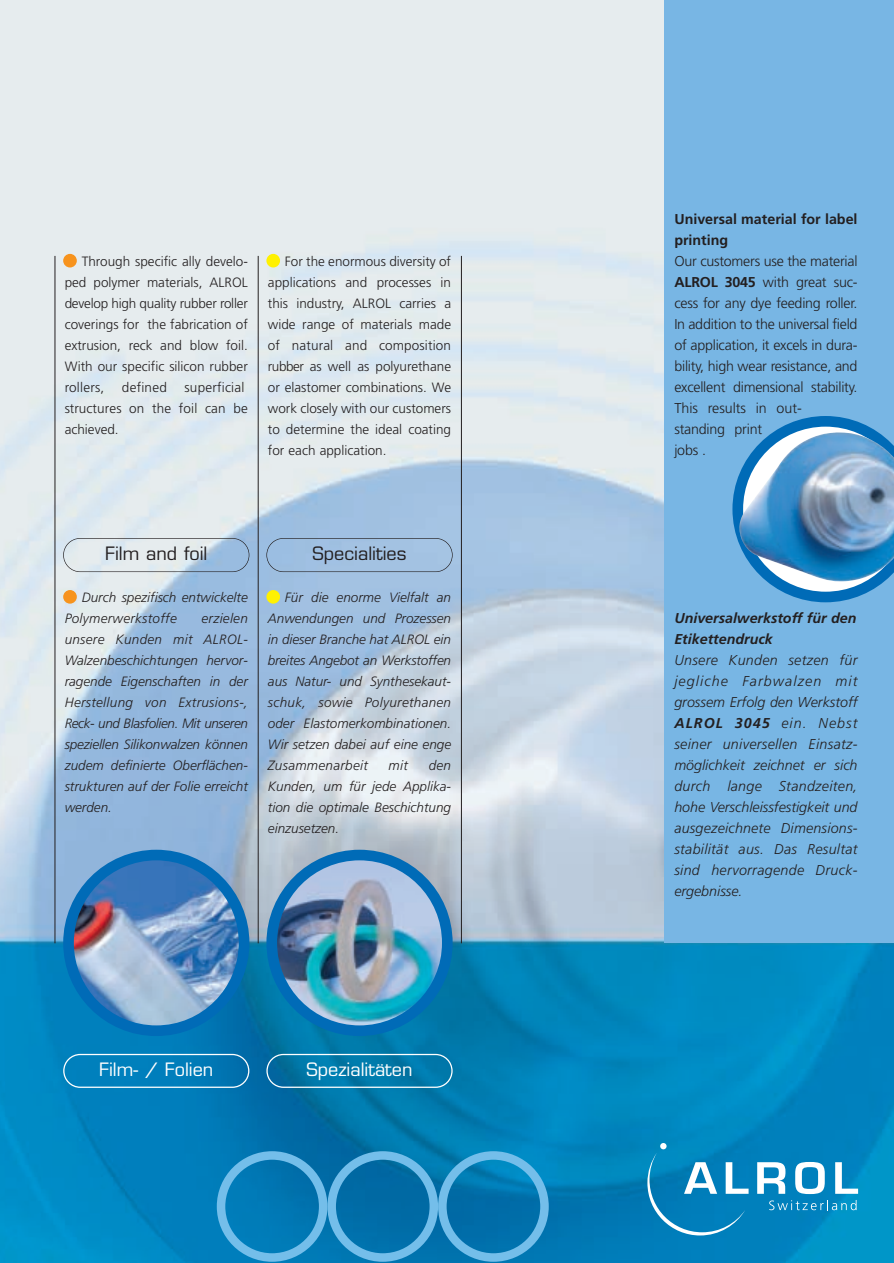
<style>
.page{position:relative;width:894px;height:1263px;background:#fff}
.page>*{position:absolute;margin:0;border:0;box-sizing:border-box;transform-origin:0 0}
.t1{font:18px "Eurostile";color:#fff}
.t2{font:18px "Eurostile";color:#231f20}
.t3{font:italic 300 14.25px/21px "Frutiger";letter-spacing:.02em;color:#231f20;text-align:justify}
.t4{font:300 14.25px/21px "Frutiger";letter-spacing:-.015em;color:#231f20}
.t5{font:italic 700 14.25px/21px "Frutiger";color:#231f20}
.t6{font:700 14.25px/21px "Frutiger";color:#231f20}
.t7{font:italic 300 13.5px/21px "Frutiger";color:#231f20;text-align:justify}
.t8{font:300 13.5px/21px "Frutiger";color:#231f20;text-align:justify}
.s1{font-weight:700}
</style>
<div class="page">
<img style="left:0;top:0;width:893px;height:1263px">
<svg style="left:63px;top:850px;width:186px;height:186px;background:#5b90c0"></svg>
<img style="left:266px;top:850px;width:186px;height:186px">
<div style="left:664px;top:0;width:229px;height:943px;background:#78b6e4"></div>
<div style="left:63px;top:254px;width:14px;height:13px;background:#f7931d;border-radius:50%"></div>
<div style="left:266px;top:254px;width:14px;height:13px;background:#fff101;border-radius:50%"></div>
<div style="left:63px;top:590px;width:14px;height:14px;background:#f7931d;border-radius:50%"></div>
<div style="left:266px;top:590px;width:14px;height:14px;background:#fff101;border-radius:50%"></div>
<div style="left:63px;top:538px;width:186px;height:34px;border:1px solid #231f20;border-radius:17px"></div>
<div style="left:266px;top:538px;width:186px;height:34px;border:1px solid #231f20;border-radius:17px"></div>
<svg style="left:63px;top:1054px;width:186px;height:34px;background:#1486be"></svg>
<svg style="left:266px;top:1054px;width:186px;height:34px;background:#1481af"></svg>
<hr style="left:55px;top:256px;width:1px;height:687px;background:#231f20">
<hr style="left:258px;top:256px;width:1px;height:687px;background:#231f20">
<hr style="left:461px;top:256px;width:1px;height:687px;background:#231f20">
<svg style="left:732px;top:416px;width:153px;height:186px"></svg>
<img style="left:737px;top:432px;width:156px;height:149px">
<svg style="left:217px;top:1151px;width:331px;height:111px;background:#1983bb"></svg>
<svg style="left:647px;top:1143px;width:101px;height:92px;background:#208fc2"></svg>
<svg style="left:756px;top:1162px;width:29px;height:32px"></svg>
<svg style="left:794px;top:1162px;width:30px;height:32px"></svg>
<svg style="left:834px;top:1162px;width:23px;height:32px"></svg>
<svg style="left:768px;top:1200px;width:88px;height:10px"></svg>
<p class="t8" style="left:65px;top:251px;width:185px;text-indent:17px">Through specific ally develo&shy;ped polymer materials, ALROL develop high quality rubber roller coverings for the fabrication of extrusion, reck and blow foil.<br>With our specific silicon rubber rollers,</p>
<p class="t8" style="left:65px;top:377px;width:185px;text-align:left;text-indent:120px">superficial structures on the foil can be achieved.</p>
<p class="t8" style="left:122px;top:377px;width:46px">defined</p>
<p class="t8" style="left:268px;top:251px;width:185px;text-indent:17px">For the enormous diversity of applications and processes in this industry, ALROL carries a wide range of materials made of natural and composition rubber as well as polyurethane or elastomer combinations. We work closely with our customers to determine the ideal coating for each application.</p>
<h1 class="t2" style="left:105px;top:547px;width:104px">Film and foil</h1>
<h1 class="t2" style="left:312px;top:547px;width:95px">Specialities</h1>
<p class="t7" style="left:65px;top:587px;width:185px;text-indent:17px">Durch spezifisch entwickelte<br>Polymerwerkstoffe</p>
<p class="t7" style="left:65px;top:609px;width:185px;text-indent:137px">erzielen unsere Kunden mit ALROL-Walzenbeschichtungen hervor&shy;ragende Eigenschaften in der Herstellung von Extrusions-, Reck- und Blasfolien. Mit unseren speziellen Silikonwalzen können zudem definierte Oberflächen&shy;strukturen auf der Folie erreicht werden.</p>
<p class="t7" style="left:268px;top:588px;width:185px;text-indent:17px">Für die enorme Vielfalt an Anwendungen und Prozessen in dieser Branche hat ALROL ein breites Angebot an Werkstoffen aus Natur- und Synthesekaut&shy;schuk, sowie Polyurethanen oder Elastomerkombinationen.<br>Wir setzen dabei auf eine enge Zusammenarbeit</p>
<p class="t7" style="left:268px;top:756px;width:185px;text-indent:161px">den Kunden, um für jede Applika&shy;tion die optimale Beschichtung einzusetzen.</p>
<p class="t7" style="left:388px;top:756px;width:21px">mit</p>
<h1 class="t1" style="left:99px;top:1063px;width:116px">Film- / Folien</h1>
<h1 class="t1" style="left:306px;top:1063px;width:107px">Spezialitäten</h1>
<p class="t6" style="left:674px;top:210px;width:185px">Universal material for label printing</p>
<p class="t4" style="left:674px;top:252px;width:185px">Our customers use the material<br><span class="s1">ALROL 3045</span> with great suc&shy;cess for any dye feeding roller.<br>In addition to the universal field of application, it excels in dura&shy;bility, high wear resistance, and excellent dimensional stability.<br>This results in out-<br>standing print<br>jobs .</p>
<p class="t5" style="left:674px;top:609px;width:183px">Universalwerkstoff für den<br>Etikettendruck</p>
<p class="t3" style="left:674px;top:651px;width:185px">Unsere Kunden setzen für jegliche Farbwalzen mit grossem Erfolg den Werkstoff <span class="s1">ALROL 3045</span> ein. Nebst seiner universellen Einsatz&shy;möglichkeit zeichnet er sich durch lange Standzeiten, hohe Verschleissfestigkeit und ausgezeichnete Dimensions&shy;stabilität aus. Das Resultat sind hervorragende Druck&shy;ergebnisse.</p>
</div>
